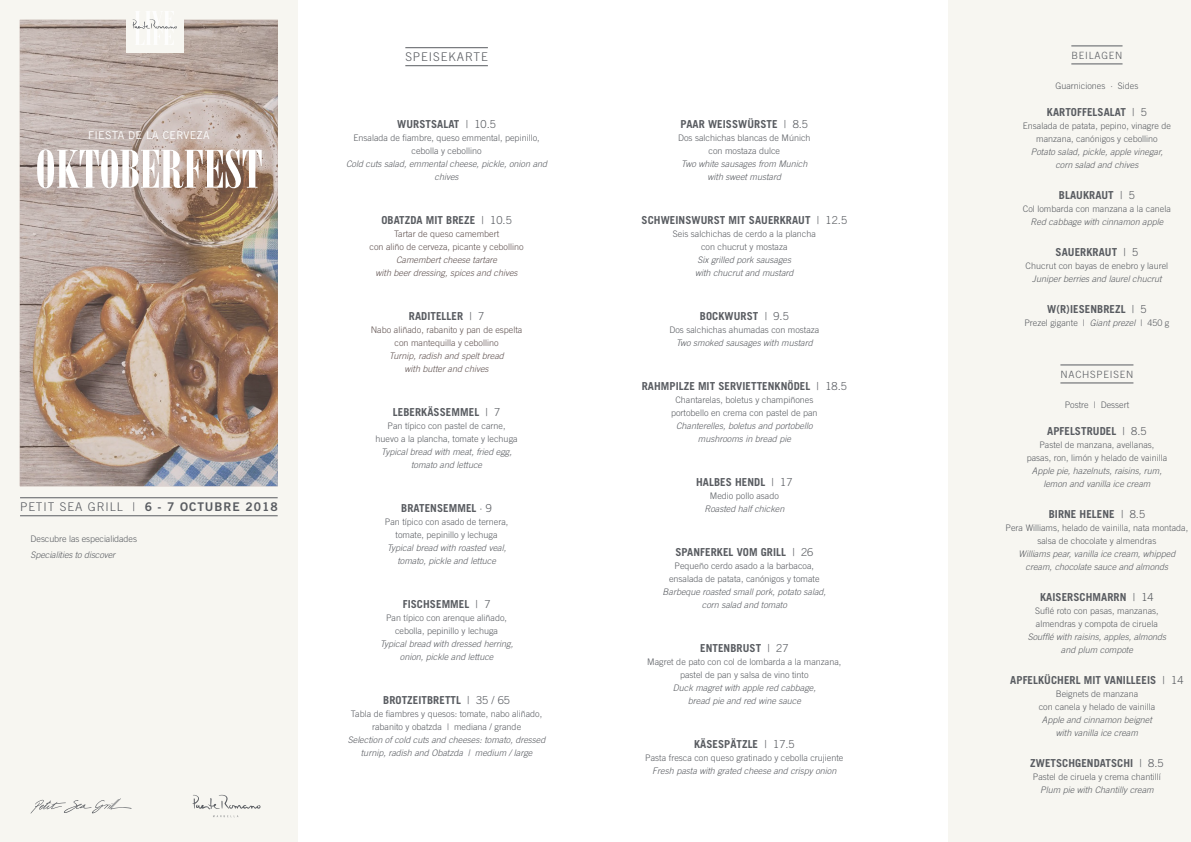
<style>
.page{position:relative;width:1191px;height:842px;background:#fff}
.page>*{position:absolute;margin:0;border:0;box-sizing:border-box;transform-origin:0 0}
.t1{font:52.4px "Bodoni LT Poster Compressed";color:#fff}
.t2{font:300 12px "Trade Gothic";letter-spacing:.08em;color:#595c61}
.t3{font:700 11px "Trade Gothic";letter-spacing:.005em;color:#595c61}
.t4{font:10.7px "Trade Gothic";letter-spacing:.03em;color:#fff}
.t5{font:300 10px "Trade Gothic";letter-spacing:.08em;color:#595c61}
.t6{font:300 9px/13px "Trade Gothic";color:#595c61;text-align:center}
.t7{font:italic 300 9px/13px "Trade Gothic";color:#595c61;text-align:center}
.t8{font:300 9px/13px "Trade Gothic";color:#5e504e;text-align:center}
.t9{font:italic 300 9px/13px "Trade Gothic";color:#5e504e;text-align:center}
.s1{font-family:"Trade Gothic Bold Two";font-weight:400}
.s2{font-weight:300}
.s3{font-style:italic}
</style>
<div class="page">
<div style="left:0;top:0;width:298px;height:842px;background:#f7f6f1"></div>
<img style="left:20px;top:20px;width:258px;height:466px">
<div style="left:126px;top:8px;width:57px;height:44px;background:#f7f6f1"></div>
<svg style="left:132px;top:11px;width:45px;height:34px"></svg>
<hr style="left:20px;top:516px;width:258px;height:1px;background:#595c61">
<hr style="left:20px;top:498px;width:258px;height:1px;background:#595c61">
<svg style="left:192px;top:795px;width:69px;height:14px"></svg>
<svg style="left:213px;top:815px;width:25px;height:2px"></svg>
<svg style="left:31px;top:798px;width:100px;height:15px"></svg>
<div style="left:948px;top:0;width:243px;height:842px;background:#f7f6f1"></div>
<hr style="left:1071px;top:64px;width:51px;height:1px;background:#595c61">
<hr style="left:1060px;top:383px;width:73px;height:1px;background:#595c61">
<hr style="left:1071px;top:46px;width:51px;height:1px;background:#595c61">
<hr style="left:1060px;top:365px;width:73px;height:1px;background:#595c61">
<hr style="left:405px;top:66px;width:83px;height:1px;background:#595c61">
<hr style="left:405px;top:48px;width:83px;height:1px;background:#595c61">
<p class="t4" style="left:88px;top:128px;width:123px">FIESTA DE LA CERVEZA</p>
<h1 class="t1" style="left:35px;top:139px;width:228px">OKTOBERFEST</h1>
<h2 class="t2" style="left:20px;top:499px;width:259px">PETIT SEA GRILL | <span class="s1">6 - 7 OCTUBRE 2018</span></h2>
<p class="t6" style="left:31px;top:532px;width:108px">Descubre las especialidades</p>
<p class="t7" style="left:31px;top:548px;width:86px">Specialities to discover</p>
<h2 class="t2" style="left:405px;top:49px;width:84px">SPEISEKARTE</h2>
<p class="t3" style="left:397px;top:117px;width:100px">WURSTSALAT <span class="s2">| 10.5</span></p>
<p class="t6" style="left:353px;top:131px;width:188px">Ensalada de fiambre, queso emmental, pepinillo, cebolla y cebollino</p>
<p class="t7" style="left:346px;top:157px;width:203px">Cold cuts salad, emmental cheese, pickle, onion and chives</p>
<p class="t3" style="left:381px;top:213px;width:132px">OBATZDA MIT BREZE <span class="s2">| 10.5</span></p>
<p class="t8" style="left:369px;top:227px;width:156px">Tartar de queso camembert<br>con aliño de cerveza, picante y cebollino</p>
<p class="t9" style="left:375px;top:253px;width:144px">Camembert cheese tartare<br>with beer dressing, spices and chives</p>
<p class="t3" style="left:409px;top:309px;width:77px">RADITELLER <span class="s2">| 7</span></p>
<p class="t8" style="left:371px;top:323px;width:153px">Nabo aliñado, rabanito y pan de espelta con mantequilla y cebollino</p>
<p class="t9" style="left:389px;top:349px;width:116px">Turnip, radish and spelt bread with butter and chives</p>
<p class="t3" style="left:393px;top:405px;width:109px">LEBERKÄSSEMMEL <span class="s2">| 7</span></p>
<p class="t6" style="left:375px;top:419px;width:144px">Pan típico con pastel de carne, huevo a la plancha, tomate y lechuga</p>
<p class="t7" style="left:381px;top:445px;width:132px">Typical bread with meat, fried egg, tomato and lettuce</p>
<p class="t3" style="left:401px;top:501px;width:92px">BRATENSEMMEL <span class="s2">· 9</span></p>
<p class="t6" style="left:385px;top:515px;width:125px">Pan típico con asado de ternera, tomate, pepinillo y lechuga</p>
<p class="t7" style="left:387px;top:541px;width:121px">Typical bread with roasted veal, tomato, pickle and lettuce</p>
<p class="t3" style="left:403px;top:597px;width:89px">FISCHSEMMEL <span class="s2">| 7</span></p>
<p class="t6" style="left:386px;top:611px;width:123px">Pan típico con arenque aliñado, cebolla, pepinillo y lechuga</p>
<p class="t7" style="left:380px;top:637px;width:135px">Typical bread with dressed herring, onion, pickle and lettuce</p>
<p class="t3" style="left:383px;top:693px;width:128px">BROTZEITBRETTL <span class="s2">| 35 / 65</span></p>
<p class="t6" style="left:351px;top:707px;width:193px">Tabla de fiambres y quesos: tomate, nabo aliñado, rabanito y obatzda | mediana / grande</p>
<p class="t7" style="left:348px;top:733px;width:199px">Selection of cold cuts and cheeses: tomato, dressed turnip, radish and Obatzda | medium / large</p>
<p class="t3" style="left:680px;top:117px;width:129px">PAAR WEISSWÜRSTE <span class="s2">| 8.5</span></p>
<p class="t6" style="left:678px;top:131px;width:134px">Dos salchichas blancas de Múnich con mostaza dulce</p>
<p class="t7" style="left:681px;top:157px;width:128px">Two white sausages from Munich with sweet mustard</p>
<p class="t3" style="left:641px;top:213px;width:207px">SCHWEINSWURST MIT SAUERKRAUT <span class="s2">| 12.5</span></p>
<p class="t6" style="left:673px;top:227px;width:145px">Seis salchichas de cerdo a la plancha con chucrut y mostaza</p>
<p class="t7" style="left:695px;top:253px;width:100px;text-align:left">Six grilled pork sausages with chucrut and mustard</p>
<p class="t3" style="left:700px;top:309px;width:90px">BOCKWURST <span class="s2">| 9.5</span></p>
<p class="t6" style="left:669px;top:323px;width:152px">Dos salchichas ahumadas con mostaza</p>
<p class="t7" style="left:676px;top:336px;width:138px">Two smoked sausages with mustard</p>
<p class="t3" style="left:642px;top:379px;width:207px">RAHMPILZE MIT SERVIETTENKNÖDEL <span class="s2">| 18.5</span></p>
<p class="t6" style="left:671px;top:393px;width:148px">Chantarelas, boletus y champiñones portobello en crema con pastel de pan</p>
<p class="t7" style="left:676px;top:419px;width:138px">Chanterelles, boletus and portobello mushrooms in bread pie</p>
<p class="t3" style="left:696px;top:475px;width:98px">HALBES HENDL <span class="s2">| 17</span></p>
<p class="t6" style="left:710px;top:489px;width:71px">Medio pollo asado</p>
<p class="t7" style="left:704px;top:502px;width:82px">Roasted half chicken</p>
<p class="t3" style="left:675px;top:545px;width:139px">SPANFERKEL VOM GRILL <span class="s2">| 26</span></p>
<p class="t6" style="left:669px;top:559px;width:152px">Pequeño cerdo asado a la barbacoa, ensalada de patata, canónigos y tomate</p>
<p class="t7" style="left:662px;top:585px;width:165px">Barbeque roasted small pork, potato salad, corn salad and tomato</p>
<p class="t3" style="left:700px;top:641px;width:90px">ENTENBRUST <span class="s2">| 27</span></p>
<p class="t6" style="left:647px;top:655px;width:196px">Magret de pato con col de lombarda a la manzana, pastel de pan y salsa de vino tinto</p>
<p class="t7" style="left:673px;top:681px;width:145px">Duck magret with apple red cabbage, bread pie and red wine sauce</p>
<p class="t3" style="left:694px;top:737px;width:102px">KÄSESPÄTZLE <span class="s2">| 17.5</span></p>
<p class="t6" style="left:645px;top:751px;width:200px">Pasta fresca con queso gratinado y cebolla crujiente</p>
<p class="t7" style="left:652px;top:764px;width:186px">Fresh pasta with grated cheese and crispy onion</p>
<p class="t5" style="left:1071px;top:49px;width:53px">BEILAGEN</p>
<p class="t6" style="left:1055px;top:79px;width:85px">Guarniciones · Sides</p>
<p class="t3" style="left:1046px;top:105px;width:102px">KARTOFFELSALAT <span class="s2">| 5</span></p>
<p class="t6" style="left:1023px;top:119px;width:150px">Ensalada de patata, pepino, vinagre de manzana, canónigos y cebollino</p>
<p class="t7" style="left:1031px;top:145px;width:133px">Potato salad, pickle, apple vinegar, corn salad and chives</p>
<p class="t3" style="left:1059px;top:188px;width:77px">BLAUKRAUT <span class="s2">| 5</span></p>
<p class="t6" style="left:1023px;top:202px;width:150px">Col lombarda con manzana a la canela</p>
<p class="t7" style="left:1030px;top:215px;width:134px">Red cabbage with cinnamon apple</p>
<p class="t3" style="left:1055px;top:245px;width:84px">SAUERKRAUT <span class="s2">| 5</span></p>
<p class="t6" style="left:1025px;top:259px;width:144px">Chucrut con bayas de enebro y laurel</p>
<p class="t7" style="left:1032px;top:272px;width:131px">Juniper berries and laurel chucrut</p>
<p class="t3" style="left:1047px;top:302px;width:101px">W(R)IESENBREZL <span class="s2">| 5</span></p>
<p class="t6" style="left:1024px;top:316px;width:147px">Prezel gigante | <span class="s3">Giant prezel</span> | 450 g</p>
<p class="t5" style="left:1060px;top:368px;width:75px">NACHSPEISEN</p>
<p class="t6" style="left:1064px;top:398px;width:66px">Postre | Dessert</p>
<p class="t3" style="left:1047px;top:424px;width:101px">APFELSTRUDEL <span class="s2">| 8.5</span></p>
<p class="t6" style="left:1026px;top:438px;width:142px">Pastel de manzana, avellanas, pasas, ron, limón y helado de vainilla</p>
<p class="t7" style="left:1032px;top:464px;width:132px">Apple pie, hazelnuts, raisins, rum, lemon and vanilla ice cream</p>
<p class="t3" style="left:1048px;top:507px;width:98px">BIRNE HELENE <span class="s2">| 8.5</span></p>
<p class="t6" style="left:1005px;top:521px;width:184px">Pera Williams, helado de vainilla, nata montada, salsa de chocolate y almendras</p>
<p class="t7" style="left:1018px;top:547px;width:158px">Williams pear, vanilla ice cream, whipped cream, chocolate sauce and almonds</p>
<p class="t3" style="left:1040px;top:590px;width:115px">KAISERSCHMARRN <span class="s2">| 14</span></p>
<p class="t6" style="left:1035px;top:604px;width:125px;text-align:left">Suflé roto con pasas, manzanas, almendras y compota de ciruela</p>
<p class="t7" style="left:1027px;top:630px;width:140px">Soufflé with raisins, apples, almonds and plum compote</p>
<p class="t3" style="left:1010px;top:673px;width:175px">APFELKÜCHERL MIT VANILLEEIS <span class="s2">| 14</span></p>
<p class="t6" style="left:1038px;top:687px;width:118px">Beignets de manzana<br>con canela y helado de vainilla</p>
<p class="t7" style="left:1042px;top:713px;width:112px">Apple and cinnamon beignet with vanilla ice cream</p>
<p class="t3" style="left:1030px;top:756px;width:135px">ZWETSCHGENDATSCHI <span class="s2">| 8.5</span></p>
<p class="t6" style="left:1033px;top:770px;width:129px">Pastel de ciruela y crema chantillí</p>
<p class="t7" style="left:1040px;top:783px;width:115px">Plum pie with Chantilly cream</p>
</div>
